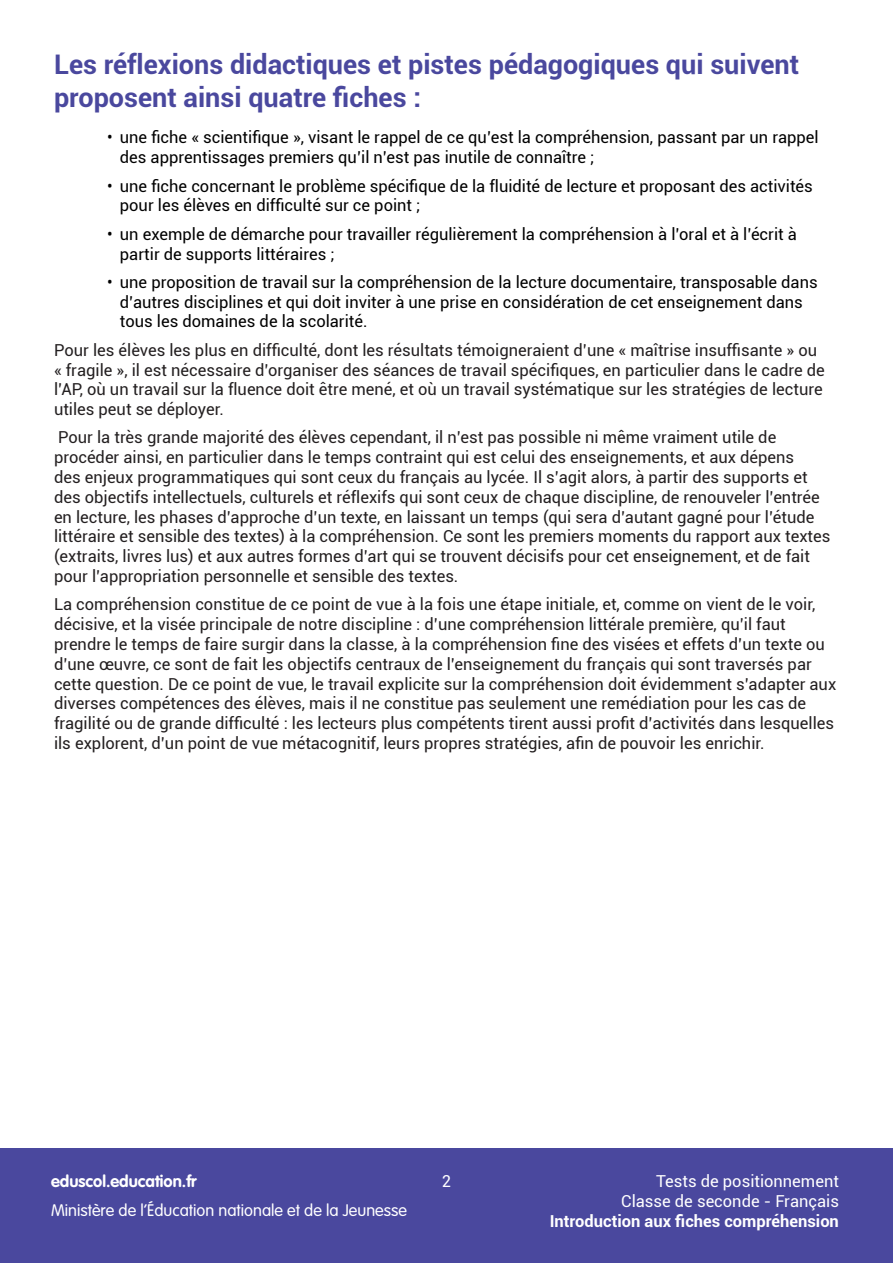
<style>
.page{position:relative;width:893px;height:1263px;background:#fff}
.page>*{position:absolute;margin:0;border:0;box-sizing:border-box;transform-origin:0 0}
.Titre1{font:700 27px/32.4px "Roboto";color:#4a489e}
.t1{font:16.5px/19.8px "Roboto";color:#231f20}
.t2{font:16.5px/19.8px "Roboto";color:#000}
.t3{font:16.5px/19.8px "Roboto";color:#fff;text-align:right}
.t4{font:300 16.5px "VAG Rounded Std";color:#fff}
.t5{font:700 16.5px "Roboto";color:#fff}
.t6{font:700 16.5px "VAG Rounded Std";color:#fff}
</style>
<div class="page">
<div style="left:0;top:1148px;width:893px;height:115px;background:#4a489e"></div>
<p class="Titre1" style="left:54px;top:47px;width:747px">Les réflexions didactiques et pistes pédagogiques qui suivent proposent ainsi quatre fiches :</p>
<p class="t2" style="left:120px;top:127px;width:700px;text-indent:-13px">• une fiche « scientifique », visant le rappel de ce qu’est la compréhension, passant par un rappel des apprentissages premiers qu’il n’est pas inutile de connaître ;</p>
<p class="t2" style="left:120px;top:175px;width:694px;text-indent:-13px">• une fiche concernant le problème spécifique de la fluidité de lecture et proposant des activités pour les élèves en difficulté sur ce point ;</p>
<p class="t2" style="left:120px;top:223px;width:678px;text-indent:-13px">• un exemple de démarche pour travailler régulièrement la compréhension à l’oral et à l’écrit à partir de supports littéraires ;</p>
<p class="t2" style="left:120px;top:271px;width:699px;text-indent:-13px">• une proposition de travail sur la compréhension de la lecture documentaire, transposable dans d’autres disciplines et qui doit inviter à une prise en considération de cet enseignement dans tous les domaines de la scolarité.</p>
<p class="t1" style="left:54px;top:339px;width:772px">Pour les élèves les plus en difficulté, dont les résultats témoigneraient d’une « maîtrise insuffisante » ou « fragile », il est nécessaire d’organiser des séances de travail spécifiques, en particulier dans le cadre de l’AP, où un travail sur la fluence doit être mené, et où un travail systématique sur les stratégies de lecture utiles peut se déployer.</p>
<p class="t1" style="left:54px;top:427px;width:778px">Pour la très grande majorité des élèves cependant, il n’est pas possible ni même vraiment utile de procéder ainsi, en particulier dans le temps contraint qui est celui des enseignements, et aux dépens<br>des enjeux programmatiques qui sont ceux du français au lycée. Il s’agit alors, à partir des supports et des objectifs intellectuels, culturels et réflexifs qui sont ceux de chaque discipline, de renouveler l’entrée en lecture, les phases d’approche d’un texte, en laissant un temps (qui sera d’autant gagné pour l’étude littéraire et sensible des textes) à la compréhension. Ce sont les premiers moments du rapport aux textes (extraits, livres lus) et aux autres formes d’art qui se trouvent décisifs pour cet enseignement, et de fait pour l’appropriation personnelle et sensible des textes.</p>
<p class="t1" style="left:54px;top:594px;width:784px">La compréhension constitue de ce point de vue à la fois une étape initiale, et, comme on vient de le voir, décisive, et la visée principale de notre discipline : d’une compréhension littérale première, qu’il faut prendre le temps de faire surgir dans la classe, à la compréhension fine des visées et effets d’un texte ou d’une œuvre, ce sont de fait les objectifs centraux de l’enseignement du français qui sont traversés par cette question. De ce point de vue, le travail explicite sur la compréhension doit évidemment s’adapter aux diverses compétences des élèves, mais il ne constitue pas seulement une remédiation pour les cas de fragilité ou de grande difficulté : les lecteurs plus compétents tirent aussi profit d’activités dans lesquelles ils explorent, d’un point de vue métacognitif, leurs propres stratégies, afin de pouvoir les enrichir.</p>
<p class="t6" style="left:51px;top:1172px;width:147px">eduscol.education.fr</p>
<p class="t4" style="left:51px;top:1200px;width:357px">Ministère de l’Éducation nationale et de la Jeunesse</p>
<p class="t3" style="left:442px;top:1171px;width:11px">2</p>
<p class="t3" style="left:621px;top:1171px;width:219px">Tests de positionnement<br>Classe de seconde - Français</p>
<p class="t5" style="left:550px;top:1209px;width:291px">Introduction aux fiches compréhension</p>
</div>
